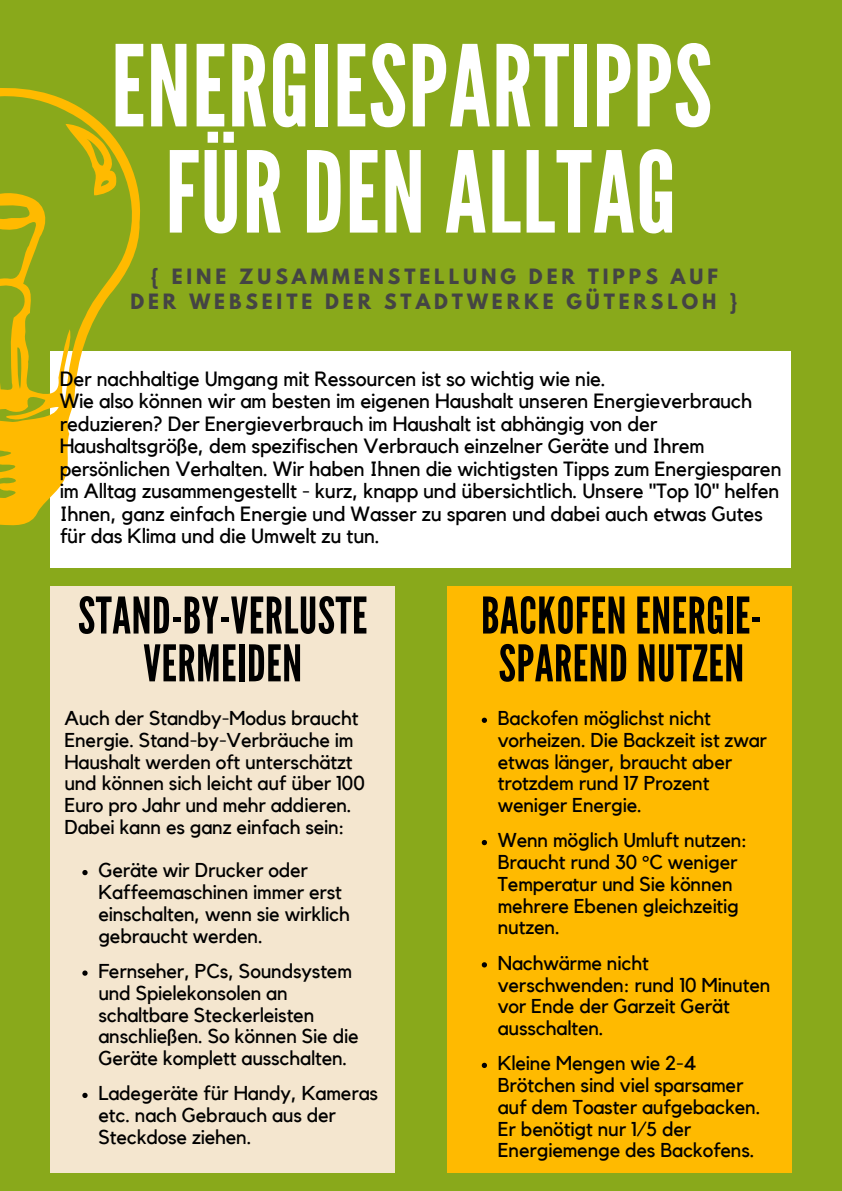
<style>
.page{position:relative;width:842px;height:1191px;background:#fff}
.page>*{position:absolute;margin:0;border:0;box-sizing:border-box;transform-origin:0 0}
.t1{font:112.2px/106.1px "League Gothic";letter-spacing:.01em;color:#fff;text-align:center}
.t2{font:50.4px/47.8px "League Gothic";letter-spacing:.01em;color:#000;text-align:center}
.t3{font:20.5px/22.5px "Kollektif";letter-spacing:-.01em;color:#000}
.t4{font:20px/21.7px "Kollektif";letter-spacing:-.01em;color:#000}
.t5{font:700 18.7px/24.7px "League Spartan";letter-spacing:.21em;color:#444;text-align:center}
</style>
<div class="page">
<div style="left:0;top:0;width:842px;height:1190px;background:#89a91b"></div>
<div style="left:50px;top:351px;width:741px;height:217px;background:#fff"></div>
<svg style="left:0;top:88px;width:140px;height:438px"></svg>
<div style="left:50px;top:586px;width:345px;height:586px;background:#f4e6cf"></div>
<svg style="left:82px;top:870px;width:6px;height:5px"></svg>
<svg style="left:82px;top:970px;width:6px;height:5px"></svg>
<svg style="left:82px;top:1092px;width:6px;height:5px"></svg>
<div style="left:447px;top:586px;width:344px;height:586px;background:#ffba00"></div>
<svg style="left:482px;top:717px;width:5px;height:5px"></svg>
<svg style="left:482px;top:840px;width:5px;height:5px"></svg>
<svg style="left:482px;top:962px;width:5px;height:5px"></svg>
<svg style="left:482px;top:1062px;width:5px;height:5px"></svg>
<h1 class="t1" style="left:111px;top:36px;width:603px">ENERGIESPARTIPPS<br>FÜR DEN ALLTAG</h1>
<p class="t5" style="left:130px;top:266px;width:609px">{ EINE ZUSAMMENSTELLUNG DER TIPPS AUF<br>DER WEBSEITE DER STADTWERKE GÜTERSLOH }</p>
<p class="t3" style="left:60px;top:368px;width:723px">Der nachhaltige Umgang mit Ressourcen ist so wichtig wie nie.<br>Wie also können wir am besten im eigenen Haushalt unseren Energieverbrauch reduzieren? Der Energieverbrauch im Haushalt ist abhängig von der Haushaltsgröße, dem spezifischen Verbrauch einzelner Geräte und Ihrem persönlichen Verhalten. Wir haben Ihnen die wichtigsten Tipps zum Energiesparen im Alltag zusammengestellt - kurz, knapp und übersichtlich. Unsere "Top 10" helfen Ihnen, ganz einfach Energie und Wasser zu sparen und dabei auch etwas Gutes für das Klima und die Umwelt zu tun.</p>
<h2 class="t2" style="left:78px;top:592px;width:291px">STAND-BY-VERLUSTE<br>VERMEIDEN</h2>
<p class="t4" style="left:64px;top:708px;width:302px">Auch der Standby-Modus braucht Energie. Stand-by-Verbräuche im Haushalt werden oft unterschätzt und können sich leicht auf über 100<br>Euro pro Jahr und mehr addieren.<br>Dabei kann es ganz einfach sein:</p>
<p class="t4" style="left:98px;top:860px;width:253px">Geräte wir Drucker oder<br>Kaffeemaschinen immer erst einschalten, wenn sie wirklich gebraucht werden.</p>
<p class="t4" style="left:98px;top:960px;width:262px">Fernseher, PCs, Soundsystem und Spielekonsolen an schaltbare Steckerleisten anschließen. So können Sie die<br>Geräte komplett ausschalten.</p>
<p class="t4" style="left:98px;top:1083px;width:281px">Ladegeräte für Handy, Kameras etc. nach Gebrauch aus der<br>Steckdose ziehen.</p>
<h2 class="t2" style="left:481px;top:592px;width:282px">BACKOFEN ENERGIE-<br>SPAREND NUTZEN</h2>
<p class="t4" style="left:498px;top:708px;width:271px">Backofen möglichst nicht vorheizen. Die Backzeit ist zwar etwas länger, braucht aber trotzdem rund 17 Prozent weniger Energie.</p>
<p class="t4" style="left:498px;top:830px;width:251px">Wenn möglich Umluft nutzen:<br>Braucht rund 30 °C weniger<br>Temperatur und Sie können mehrere Ebenen gleichzeitig nutzen.</p>
<p class="t4" style="left:498px;top:952px;width:274px">Nachwärme nicht verschwenden: rund 10 Minuten vor Ende der Garzeit Gerät ausschalten.</p>
<p class="t4" style="left:498px;top:1053px;width:264px">Kleine Mengen wie 2-4<br>Brötchen sind viel sparsamer auf dem Toaster aufgebacken.<br>Er benötigt nur 1/5 der<br>Energiemenge des Backofens.</p>
</div>
